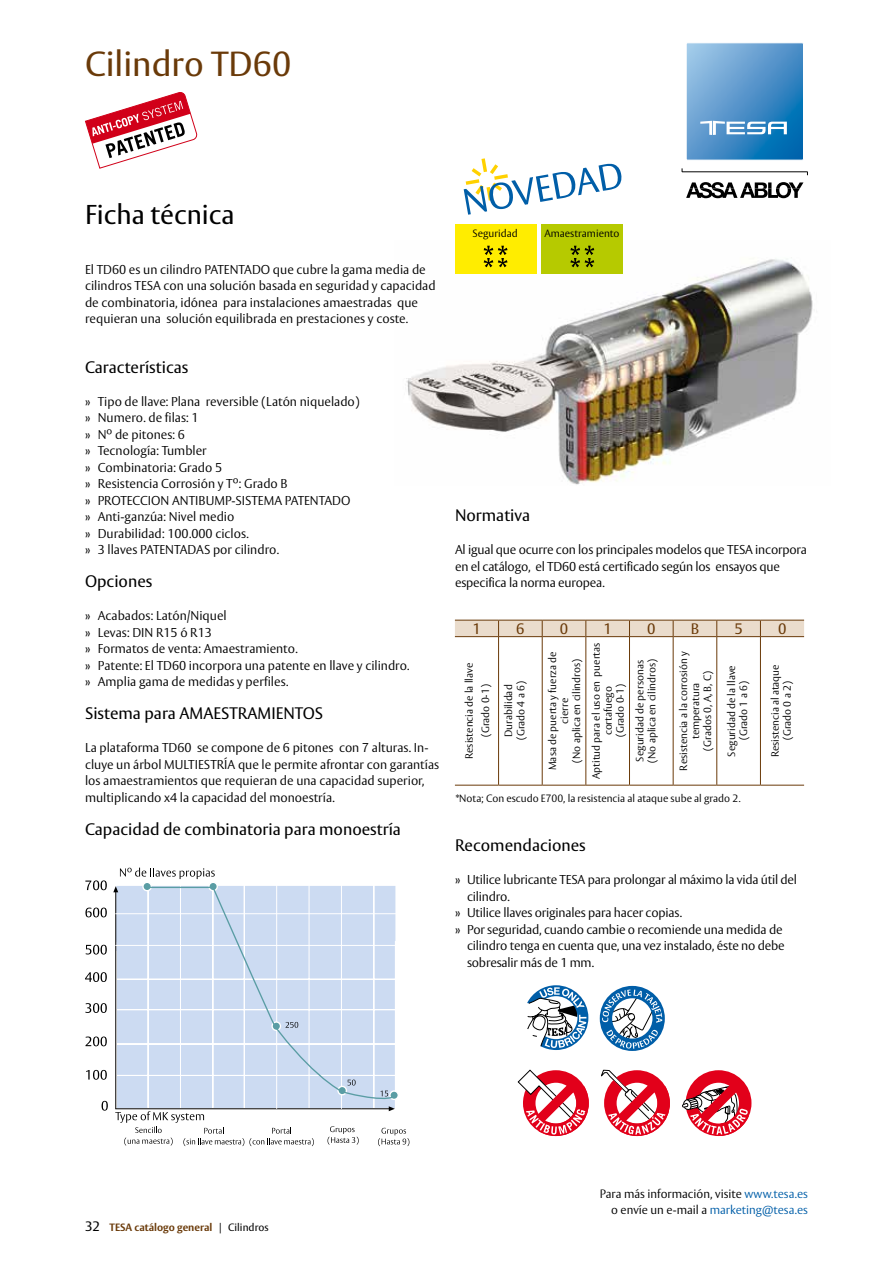
<style>
.page{position:relative;width:893px;height:1263px;background:#fff}
.page>*{position:absolute;margin:0;border:0;box-sizing:border-box;transform-origin:0 0}
.t1{font:34.5px "ASSA Vesta";color:#6a3a09}
.t2{font:27px "ASSA Vesta";color:#000}
.t3{font:16.5px "ASSA Vesta";color:#000}
.t4{font:15px "ASSA Vesta";color:#6a3a09}
.t5{font:300 12.75px/16.5px "ASSA Vesta";color:#000}
.t6{font:300 12px/16.5px "ASSA Vesta";color:#000;text-align:right}
.t7{font:300 10.5px/12px "ASSA Vesta";color:#000;text-align:center}
.t8{font:700 10.5px "ASSA Vesta";color:#6a3a09}
.s1{font-weight:400;font-size:13.5px;color:#000}
.s2{font-weight:400;color:#000}
.s3{color:#005ea8}
</style>
<div class="page">
<img style="left:406px;top:240px;width:407px;height:245px">
<svg style="left:455px;top:637px;width:349px;height:148px"></svg>
<hr style="left:455px;top:785px;width:44px;height:1px;background:#6a3a09">
<hr style="left:499px;top:785px;width:43px;height:1px;background:#6a3a09">
<hr style="left:542px;top:785px;width:44px;height:1px;background:#6a3a09">
<hr style="left:586px;top:785px;width:43px;height:1px;background:#6a3a09">
<hr style="left:629px;top:785px;width:44px;height:1px;background:#6a3a09">
<hr style="left:673px;top:785px;width:44px;height:1px;background:#6a3a09">
<hr style="left:717px;top:785px;width:43px;height:1px;background:#6a3a09">
<hr style="left:760px;top:785px;width:44px;height:1px;background:#6a3a09">
<svg style="left:455px;top:620px;width:349px;height:17px;background:#dccab7"></svg>
<hr style="left:498px;top:637px;width:1px;height:148px;background:#6a3a09">
<hr style="left:542px;top:637px;width:1px;height:148px;background:#6a3a09">
<hr style="left:586px;top:637px;width:1px;height:148px;background:#6a3a09">
<hr style="left:629px;top:637px;width:1px;height:148px;background:#6a3a09">
<hr style="left:673px;top:637px;width:1px;height:148px;background:#6a3a09">
<hr style="left:716px;top:637px;width:1px;height:148px;background:#6a3a09">
<hr style="left:760px;top:637px;width:1px;height:148px;background:#6a3a09">
<svg style="left:116px;top:879px;width:279px;height:229px"></svg>
<hr style="left:115px;top:890px;width:1px;height:219px;background:#000">
<svg style="left:113px;top:886px;width:5px;height:6px"></svg>
<hr style="left:115px;top:1108px;width:274px;height:1px;background:#000">
<svg style="left:389px;top:1106px;width:6px;height:5px"></svg>
<svg style="left:120px;top:868px;width:95px;height:11px"></svg>
<svg style="left:327px;top:1126px;width:32px;height:19px"></svg>
<svg style="left:378px;top:1128px;width:31px;height:18px"></svg>
<hr style="left:276px;top:884px;width:1px;height:225px;background:#fff">
<hr style="left:341px;top:884px;width:1px;height:225px;background:#fff">
<svg style="left:102px;top:1101px;width:6px;height:10px"></svg>
<svg style="left:86px;top:1070px;width:21px;height:10px"></svg>
<svg style="left:85px;top:1036px;width:22px;height:10px"></svg>
<svg style="left:85px;top:1003px;width:22px;height:10px"></svg>
<svg style="left:85px;top:972px;width:22px;height:10px"></svg>
<svg style="left:86px;top:945px;width:21px;height:9px"></svg>
<div style="left:389px;top:1090px;width:10px;height:10px;border:1px solid #fff;border-radius:50%"></div>
<svg style="left:143px;top:882px;width:8px;height:9px"></svg>
<div style="left:142px;top:882px;width:10px;height:9px;border:1px solid #fff;border-radius:50%"></div>
<hr style="left:115px;top:945px;width:286px;height:1px;background:#fff">
<hr style="left:115px;top:913px;width:286px;height:1px;background:#fff">
<svg style="left:85px;top:907px;width:22px;height:10px"></svg>
<svg style="left:85px;top:880px;width:22px;height:10px"></svg>
<svg style="left:209px;top:882px;width:8px;height:9px"></svg>
<div style="left:208px;top:882px;width:10px;height:9px;border:1px solid #fff;border-radius:50%"></div>
<svg style="left:145px;top:886px;width:251px;height:216px;background:#ceddf2"></svg>
<svg style="left:286px;top:1022px;width:12px;height:6px"></svg>
<svg style="left:347px;top:1079px;width:9px;height:6px"></svg>
<svg style="left:381px;top:1090px;width:7px;height:6px"></svg>
<svg style="left:115px;top:1111px;width:199px;height:35px"></svg>
<svg style="left:85px;top:92px;width:113px;height:77px"></svg>
<div style="left:542px;top:224px;width:81px;height:50px;background:#b6ca00"></div>
<div style="left:455px;top:224px;width:81px;height:50px;background:#ffed00"></div>
<svg style="left:570px;top:246px;width:24px;height:21px"></svg>
<svg style="left:484px;top:246px;width:24px;height:21px"></svg>
<svg style="left:463px;top:158px;width:159px;height:57px"></svg>
<svg style="left:527px;top:985px;width:61px;height:65px"></svg>
<svg style="left:600px;top:986px;width:65px;height:65px"></svg>
<svg style="left:517px;top:1069px;width:72px;height:67px"></svg>
<svg style="left:601px;top:1069px;width:69px;height:67px"></svg>
<svg style="left:682px;top:1070px;width:69px;height:66px"></svg>
<svg style="left:682px;top:168px;width:126px;height:30px"></svg>
<svg style="left:686px;top:43px;width:117px;height:117px;background:#5a9acd"></svg>
<h1 class="t1" style="left:85px;top:43px;width:208px">Cilindro TD60</h1>
<h2 class="t2" style="left:85px;top:198px;width:151px">Ficha técnica</h2>
<p class="t5" style="left:85px;top:261px;width:352px">El TD60 es un cilindro PATENTADO que cubre la gama media de cilindros TESA con una solución basada en seguridad y capacidad de combinatoria, idónea para instalaciones amaestradas que requieran una solución equilibrada en prestaciones y coste.</p>
<p class="t3" style="left:85px;top:357px;width:105px">Características</p>
<p class="t5" style="left:85px;top:393px;width:276px">» Tipo de llave: Plana reversible (Latón niquelado) » Numero. de filas: 1<br>» Nº de pitones: 6<br>» Tecnología: Tumbler<br>» Combinatoria: Grado 5<br>» Resistencia Corrosión y Tº: Grado B<br>» PROTECCION ANTIBUMP-SISTEMA PATENTADO<br>» Anti-ganzúa: Nivel medio<br>» Durabilidad: 100.000 ciclos.<br>» 3 llaves PATENTADAS por cilindro.</p>
<p class="t3" style="left:85px;top:571px;width:69px">Opciones</p>
<p class="t5" style="left:85px;top:608px;width:326px">» Acabados: Latón/Niquel<br>» Levas: DIN R15 ó R13<br>» Formatos de venta: Amaestramiento.<br>» Patente: El TD60 incorpora una patente en llave y cilindro. » Amplia gama de medidas y perfiles.</p>
<p class="t3" style="left:85px;top:703px;width:240px">Sistema para AMAESTRAMIENTOS</p>
<p class="t5" style="left:85px;top:740px;width:356px">La plataforma TD60 se compone de 6 pitones con 7 alturas. In&shy;cluye un árbol MULTIESTRÍA que le permite afrontar con garantías los amaestramientos que requieran de una capacidad superior, multiplicando x4 la capacidad del monoestría.</p>
<p class="t3" style="left:85px;top:819px;width:317px">Capacidad de combinatoria para monoestría</p>
<p class="t7" style="left:473px;top:227px;width:47px">Seguridad</p>
<p class="t7" style="left:544px;top:227px;width:77px">Amaestramiento</p>
<p class="t3" style="left:455px;top:505px;width:77px">Normativa</p>
<p class="t5" style="left:455px;top:542px;width:353px">Al igual que ocurre con los principales modelos que TESA incorpora en el catálogo, el TD60 está certificado según los ensayos que especifica la norma europea.</p>
<p class="t4" style="left:473px;top:620px;width:10px">1</p>
<p class="t4" style="left:516px;top:620px;width:10px">6</p>
<p class="t4" style="left:560px;top:620px;width:10px">0</p>
<p class="t4" style="left:603px;top:620px;width:10px">1</p>
<p class="t4" style="left:647px;top:620px;width:10px">0</p>
<p class="t4" style="left:691px;top:620px;width:10px">B</p>
<p class="t4" style="left:734px;top:620px;width:10px">5</p>
<p class="t4" style="left:778px;top:620px;width:10px">0</p>
<p class="t7" style="left:461px;top:759px;width:98px;line-height:16.5px;rotate:-90deg">Resistencia de la llave (Grado 0-1)</p>
<p class="t7" style="left:547px;top:770px;width:120px;rotate:-90deg">Masa de puerta y fuerza de cierre<br>(No aplica en cilindros)</p>
<p class="t7" style="left:591px;top:779px;width:138px;rotate:-90deg">Aptitud para el uso en puertas cortafuego<br>(Grado 0-1)</p>
<p class="t7" style="left:634px;top:763px;width:105px;text-align:left;rotate:-90deg">Seguridad de personas (No aplica en cilindros)</p>
<p class="t7" style="left:678px;top:770px;width:121px;rotate:-90deg">Resistencia a la corrosión y temperatura<br>(Grados 0, A, B, C)</p>
<p class="t7" style="left:726px;top:756px;width:93px;rotate:-90deg">Seguridad de la llave (Grado 1 a 6)</p>
<p class="t7" style="left:770px;top:757px;width:95px;rotate:-90deg">Resistencia al ataque (Grado 0 a 2)</p>
<p class="t7" style="left:503px;top:740px;width:61px;line-height:12.6px;rotate:-90deg">Durabilidad (Grado 4 a 6)</p>
<p class="t7" style="left:455px;top:792px;width:287px">*Nota; Con escudo E700, la resistencia al ataque sube al grado 2.</p>
<p class="t3" style="left:455px;top:835px;width:132px">Recomendaciones</p>
<p class="t5" style="left:455px;top:872px;width:344px">» Utilice lubricante TESA para prolongar al máximo la vida útil del</p>
<p class="t5" style="left:467px;top:888px;width:44px">cilindro.</p>
<p class="t5" style="left:455px;top:905px;width:229px">» Utilice llaves originales para hacer copias.</p>
<p class="t5" style="left:455px;top:921px;width:329px">» Por seguridad, cuando cambie o recomiende una medida de</p>
<p class="t5" style="left:467px;top:938px;width:319px">cilindro tenga en cuenta que, una vez instalado, éste no debe</p>
<p class="t5" style="left:467px;top:954px;width:129px">sobresalir más de 1 mm.</p>
<p class="t8" style="left:85px;top:1220px;width:185px"><span class="s1">32</span> TESA catálogo general <span class="s2">| Cilindros</span></p>
<p class="t6" style="left:600px;top:1186px;width:210px">Para más información, visite <span class="s3">www.tesa.es </span>o envíe un e-mail a <span class="s3">marketing@tesa.es</span></p>
</div>
